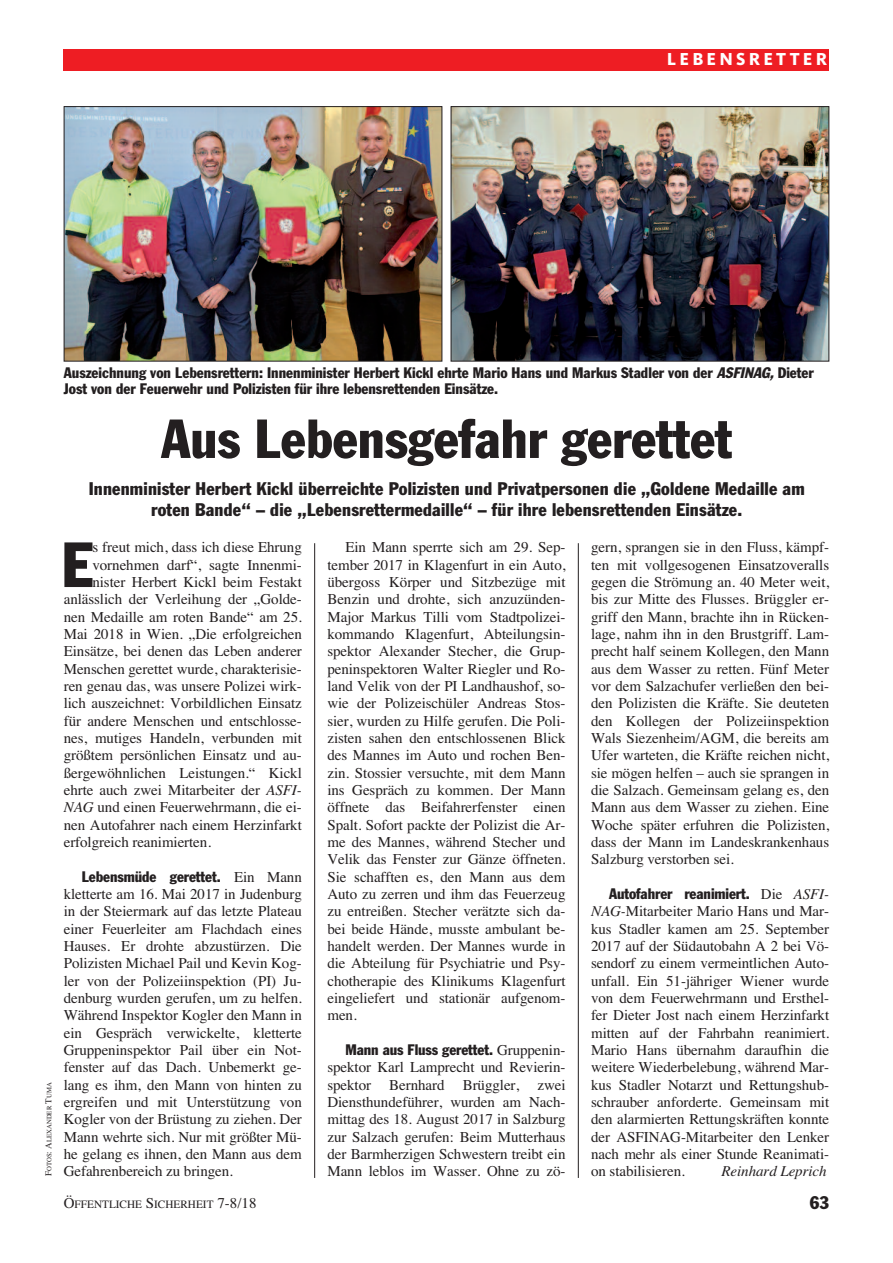
<style>
.page{position:relative;width:893px;height:1263px;background:#fff}
.page>*{position:absolute;margin:0;border:0;box-sizing:border-box;transform-origin:0 0}
.t1{font:condensed 62.7px "Franklin Gothic";color:#231f20}
.t2{font:condensed 54px "Franklin Gothic";color:#231f20}
.t3{font:condensed 18px/21.6px "Franklin Gothic";letter-spacing:.01em;color:#231f20;text-align:center}
.t4{font:800 18px "Kievit";letter-spacing:.175em;color:#fff}
.t5{font:15px/17.4px "Times";letter-spacing:-.005em;color:#231f20;text-align:justify}
.t6{font:condensed 15px/15.8px "Franklin Gothic";color:#231f20}
.t7{font:italic 15px "Times";letter-spacing:-.005em;color:#231f20}
.t8{font:11.25px "Times";color:#231f20}
.t9{font:6.75px "Times";color:#231f20}
.s1{font-size:9px}
.s2{font-style:italic}
.s3{font-family:"Times";font-stretch:normal}
.s4{font-family:"Times";font-style:italic;font-stretch:normal}
.s5{font-size:15px}
</style>
<div class="page">
<hr style="left:314px;top:543px;width:1px;height:635px;background:#231f20">
<div style="left:64px;top:49px;width:765px;height:21px;background:#ee1d23"></div>
<hr style="left:578px;top:543px;width:1px;height:635px;background:#231f20">
<img style="left:66px;top:108px;width:374px;height:251px">
<div style="left:64px;top:106px;width:378px;height:255px;border:1px solid #231f20"></div>
<img style="left:453px;top:108px;width:374px;height:251px">
<div style="left:451px;top:106px;width:378px;height:255px;border:1px solid #231f20"></div>
<p class="t4" style="left:667px;top:53px;width:162px">LEBENSRETTER</p>
<p class="t9" style="left:45px;top:1176px;width:95px;rotate:-90deg"><span class="s1">F</span>OTOS<span class="s1">: A</span>LEXANDER <span class="s1">T</span>UMA</p>
<p class="t6" style="left:64px;top:366px;width:751px">Auszeichnung von Lebensrettern: Innenminister Herbert Kickl ehrte Mario Hans und Markus Stadler von der <span class="s2">ASFINAG,</span>Dieter<br>Jost von der Feuerwehr und Polizisten für ihre lebensrettenden Einsätze.</p>
<h2 class="t2" style="left:161px;top:419px;width:572px">Aus Lebensgefahr gerettet</h2>
<p class="t3" style="left:89px;top:479px;width:718px">Innenminister Herbert Kickl überreichte Polizisten und Privatpersonen die „Goldene Medaille am roten Bande“ – die „Lebensrettermedaille“ – für ihre lebensrettenden Einsätze.</p>
<h1 class="t1" style="left:62px;top:542px;width:33px">E</h1>
<p class="t5" style="left:92px;top:538px;width:211px">s freut mich, dass ich diese Ehrung</p>
<p class="t5" style="left:92px;top:556px;width:211px">vornehmen darf“, sagte Innenmi-</p>
<p class="t5" style="left:92px;top:573px;width:211px">nister Herbert Kickl beim Festakt</p>
<p class="t5" style="left:64px;top:590px;width:240px">anlässlich der Verleihung der „Golde-</p>
<p class="t5" style="left:64px;top:608px;width:240px">nen Medaille am roten Bande“ am 25.</p>
<p class="t5" style="left:64px;top:625px;width:240px">Mai 2018 in Wien. „Die erfolgreichen</p>
<p class="t5" style="left:64px;top:642px;width:240px">Einsätze, bei denen das Leben anderer</p>
<p class="t5" style="left:64px;top:660px;width:240px">Menschen gerettet wurde, charakterisie-</p>
<p class="t5" style="left:64px;top:677px;width:240px">ren genau das, was unsere Polizei wirk-</p>
<p class="t5" style="left:64px;top:694px;width:240px">lich auszeichnet: Vorbildlichen Einsatz</p>
<p class="t5" style="left:64px;top:712px;width:240px">für andere Menschen und entschlosse-</p>
<p class="t5" style="left:64px;top:729px;width:240px">nes, mutiges Handeln, verbunden mit</p>
<p class="t5" style="left:64px;top:746px;width:240px">größtem persönlichen Einsatz und au-</p>
<p class="t5" style="left:64px;top:764px;width:240px">ßergewöhnlichen Leistungen.“ Kickl</p>
<p class="t5" style="left:64px;top:781px;width:240px">ehrte auch zwei Mitarbeiter der <span class="s2">ASFI-</span></p>
<p class="t5" style="left:64px;top:798px;width:240px"><span class="s2">NAG</span> und einen Feuerwehrmann, die ei-</p>
<p class="t5" style="left:64px;top:816px;width:240px">nen Autofahrer nach einem Herzinfarkt</p>
<p class="t5" style="left:64px;top:833px;width:149px">erfolgreich reanimierten.</p>
<p class="t6" style="left:82px;top:869px;width:222px">Lebensmüde gerettet. <span class="s3">Ein Mann</span></p>
<p class="t5" style="left:64px;top:885px;width:240px">kletterte am 16. Mai 2017 in Judenburg in der Steiermark auf das letzte Plateau einer Feuerleiter am Flachdach eines Hauses. Er drohte abzustürzen. Die Polizisten Michael Pail und Kevin Kog&shy;ler von der Polizeiinspektion (PI) Ju&shy;denburg wurden gerufen, um zu helfen.<br>Während Inspektor Kogler den Mann in ein Gespräch verwickelte, kletterte Gruppeninspektor Pail über ein Not&shy;fenster auf das Dach. Unbemerkt ge&shy;lang es ihm, den Mann von hinten zu ergreifen und mit Unterstützung von Kogler von der Brüstung zu ziehen. Der Mann wehrte sich. Nur mit größter Mü&shy;he gelang es ihnen, den Mann aus dem Gefahrenbereich zu bringen.</p>
<p class="t5" style="left:327px;top:538px;width:240px;text-indent:18px">Ein Mann sperrte sich am 29. Sep&shy;tember 2017 in Klagenfurt in ein Auto, übergoss Körper und Sitzbezüge mit Benzin und drohte, sich anzuzünden-Major Markus Tilli vom Stadtpolizei&shy;kommando Klagenfurt, Abteilungsin&shy;spektor Alexander Stecher, die Grup&shy;peninspektoren Walter Riegler und Ro&shy;land Velik von der PI Landhaushof, so&shy;wie der Polizeischüler Andreas Stos&shy;sier, wurden zu Hilfe gerufen. Die Poli&shy;zisten sahen den entschlossenen Blick des Mannes im Auto und rochen Ben&shy;zin. Stossier versuchte, mit dem Mann ins Gespräch zu kommen. Der Mann öffnete das Beifahrerfenster einen Spalt. Sofort packte der Polizist die Ar&shy;me des Mannes, während Stecher und Velik das Fenster zur Gänze öffneten.<br>Sie schafften es, den Mann aus dem Auto zu zerren und ihm das Feuerzeug zu entreißen. Stecher verätzte sich da&shy;bei beide Hände, musste ambulant be&shy;handelt werden. Der Mannes wurde in die Abteilung für Psychiatrie und Psy&shy;chotherapie des Klinikums Klagenfurt eingeliefert und stationär aufgenom&shy;men.</p>
<p class="t6" style="left:345px;top:1043px;width:222px">Mann aus Fluss gerettet. <span class="s3">Gruppenin-</span></p>
<p class="t5" style="left:327px;top:1058px;width:240px">spektor Karl Lamprecht und Revierin&shy;spektor Bernhard Brüggler, zwei Diensthundeführer, wurden am Nach&shy;mittag des 18. August 2017 in Salzburg zur Salzach gerufen: Beim Mutterhaus der Barmherzigen Schwestern treibt ein Mann leblos im Wasser. Ohne zu zö-</p>
<p class="t5" style="left:591px;top:538px;width:240px">gern, sprangen sie in den Fluss, kämpf&shy;ten mit vollgesogenen Einsatzoveralls gegen die Strömung an. 40 Meter weit, bis zur Mitte des Flusses. Brüggler er&shy;griff den Mann, brachte ihn in Rücken&shy;lage, nahm ihn in den Brustgriff. Lam&shy;precht half seinem Kollegen, den Mann aus dem Wasser zu retten. Fünf Meter vor dem Salzachufer verließen den bei&shy;den Polizisten die Kräfte. Sie deuteten den Kollegen der Polizeiinspektion Wals Siezenheim/AGM, die bereits am Ufer warteten, die Kräfte reichen nicht, sie mögen helfen – auch sie sprangen in die Salzach. Gemeinsam gelang es, den Mann aus dem Wasser zu ziehen. Eine Woche später erfuhren die Polizisten, dass der Mann im Landeskrankenhaus Salzburg verstorben sei.</p>
<p class="t6" style="left:609px;top:887px;width:222px">Autofahrer reanimiert. <span class="s3">Die</span> <span class="s4">ASFI-</span></p>
<p class="t5" style="left:591px;top:902px;width:240px"><span class="s2">NAG-</span>Mitarbeiter Mario Hans und Mar&shy;kus Stadler kamen am 25. September 2017 auf der Südautobahn A 2 bei Vö&shy;sendorf zu einem vermeintlichen Auto&shy;unfall. Ein 51-jähriger Wiener wurde von dem Feuerwehrmann und Ersthel&shy;fer Dieter Jost nach einem Herzinfarkt mitten auf der Fahrbahn reanimiert.<br>Mario Hans übernahm daraufhin die weitere Wiederbelebung, während Mar&shy;kus Stadler Notarzt und Rettungshub&shy;schrauber anforderte. Gemeinsam mit den alarmierten Rettungskräften konnte der ASFINAG-Mitarbeiter den Lenker nach mehr als einer Stunde Reanimati&shy;on stabilisieren.</p>
<p class="t7" style="left:721px;top:1162px;width:107px">Reinhard Leprich</p>
<p class="t8" style="left:64px;top:1198px;width:194px"><span class="s5">Ö</span>FFENTLICHE <span class="s5">S</span>ICHERHEIT <span class="s5">7-8/18</span></p>
<p class="t3" style="left:810px;top:1193px;width:21px">63</p>
</div>
